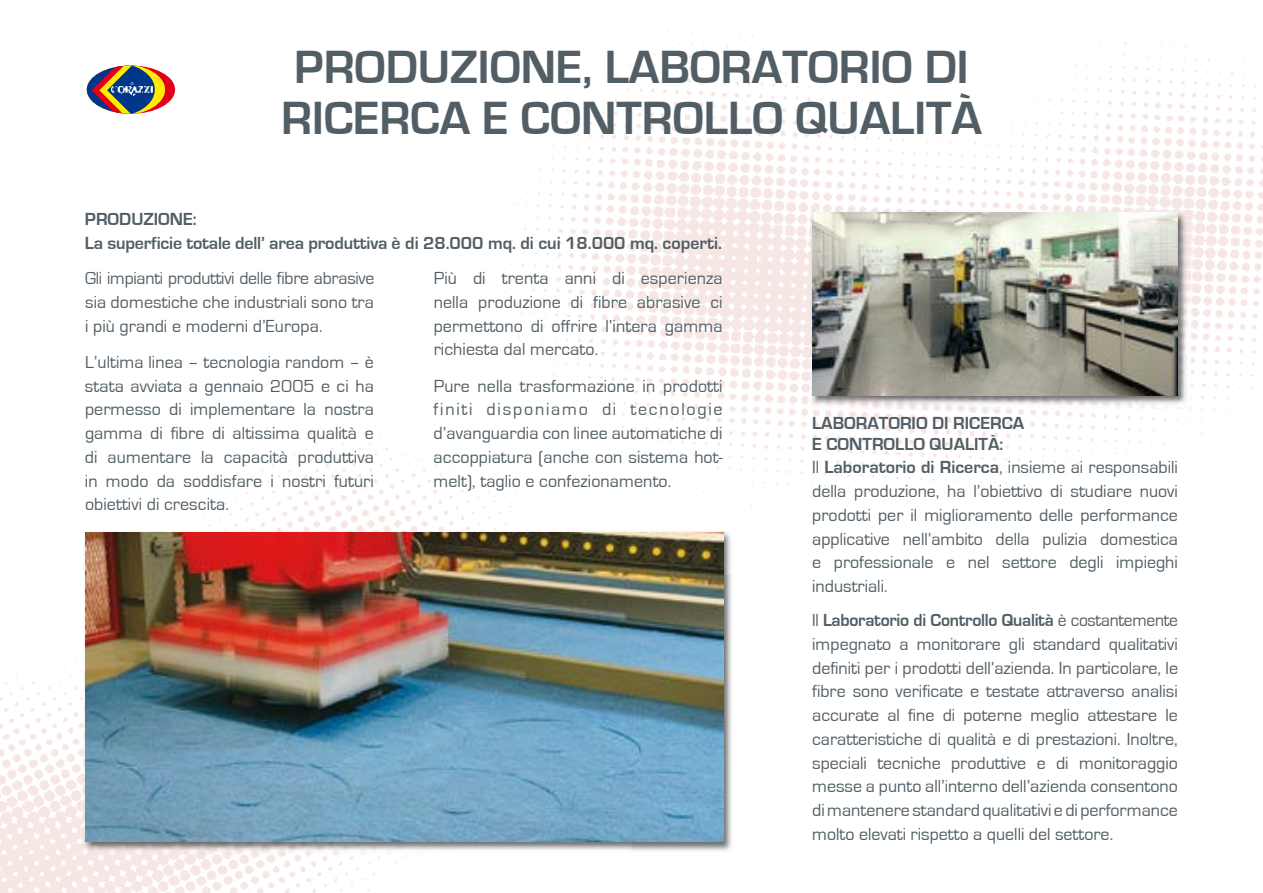
<style>
.page{position:relative;width:1263px;height:893px;background:#fff}
.page>*{position:absolute;margin:0;border:0;box-sizing:border-box;transform-origin:0 0}
.t1{font:700 48px/51px "Eurostile";color:#525e65}
.t2{font:18px/23.7px "Eurostile";letter-spacing:.005em;color:#525e65;text-align:justify}
.t3{font:700 18px/21px "Eurostile";color:#525e65}
.s1{font-weight:700}
</style>
<div class="page">
<img style="left:0;top:394px;width:454px;height:499px">
<img style="left:456px;top:21px;width:807px;height:515px">
<svg style="left:85px;top:64px;width:92px;height:52px"></svg>
<div style="left:87px;top:66px;width:88px;height:48px;background:#e2001a;border-radius:50%"></div>
<svg style="left:87px;top:66px;width:78px;height:48px"></svg>
<img style="left:83px;top:854px;width:371px;height:3px">
<img style="left:735px;top:530px;width:3px;height:6px">
<img style="left:83px;top:530px;width:652px;height:324px">
<img style="left:456px;top:530px;width:176px;height:2px">
<img style="left:85px;top:532px;width:638px;height:310px">
<img style="left:1146px;top:211px;width:47px;height:200px">
<img style="left:858px;top:408px;width:288px;height:3px">
<img style="left:810px;top:210px;width:381px;height:198px">
<img style="left:812px;top:213px;width:366px;height:182px">
<h1 class="t1" style="left:281px;top:42px;width:702px">PRODUZIONE, LABORATORIO DI<br>RICERCA E CONTROLLO QUALITÀ</h1>
<p class="t3" style="left:85px;top:207px;width:638px;line-height:24px">PRODUZIONE:<br>La superficie totale dell’ area produttiva è di 28.000 mq. di cui 18.000 mq. coperti.</p>
<p class="t2" style="left:85px;top:268px;width:291px">Gli impianti produttivi delle fibre abrasive sia domestiche che industriali sono tra i più grandi e moderni d’Europa.</p>
<p class="t2" style="left:85px;top:352px;width:290px">L’ultima linea – tecnologia random – è stata avviata a gennaio 2005 e ci ha permesso di implementare la nostra gamma di fibre di altissima qualità e di aumentare la capacità produttiva in modo da soddisfare i nostri futuri obiettivi di crescita.</p>
<p class="t2" style="left:434px;top:268px;width:290px">Più di trenta anni di esperienza nella produzione di fibre abrasive ci permettono di offrire l’intera gamma richiesta dal mercato.</p>
<p class="t2" style="left:434px;top:376px;width:290px">Pure nella trasformazione in prodotti finiti disponiamo di tecnologie d’avanguardia con linee automatiche di accoppiatura (anche con sistema hot&shy;melt), taglio e confezionamento.</p>
<p class="t3" style="left:812px;top:412px;width:213px">LABORATORIO DI RICERCA<br>E CONTROLLO QUALITÀ:</p>
<p class="t2" style="left:812px;top:457px;width:367px">Il <span class="s1">Laboratorio di Ricerca</span>, insieme ai responsabili della produzione, ha l’obiettivo di studiare nuovi prodotti per il miglioramento delle performance applicative nell’ambito della pulizia domestica e professionale e nel settore degli impieghi industriali.</p>
<p class="t2" style="left:812px;top:610px;width:367px">Il <span class="s1">Laboratorio di Controllo Qualità</span> è costantemente impegnato a monitorare gli standard qualitativi definiti per i prodotti dell’azienda. In particolare, le fibre sono verificate e testate attraverso analisi accurate al fine di poterne meglio attestare le caratteristiche di qualità e di prestazioni. Inoltre, speciali tecniche produttive e di monitoraggio messe a punto all’interno dell’azienda consentono di mantenere standard qualitativi e di performance molto elevati rispetto a quelli del settore.</p>
</div>
